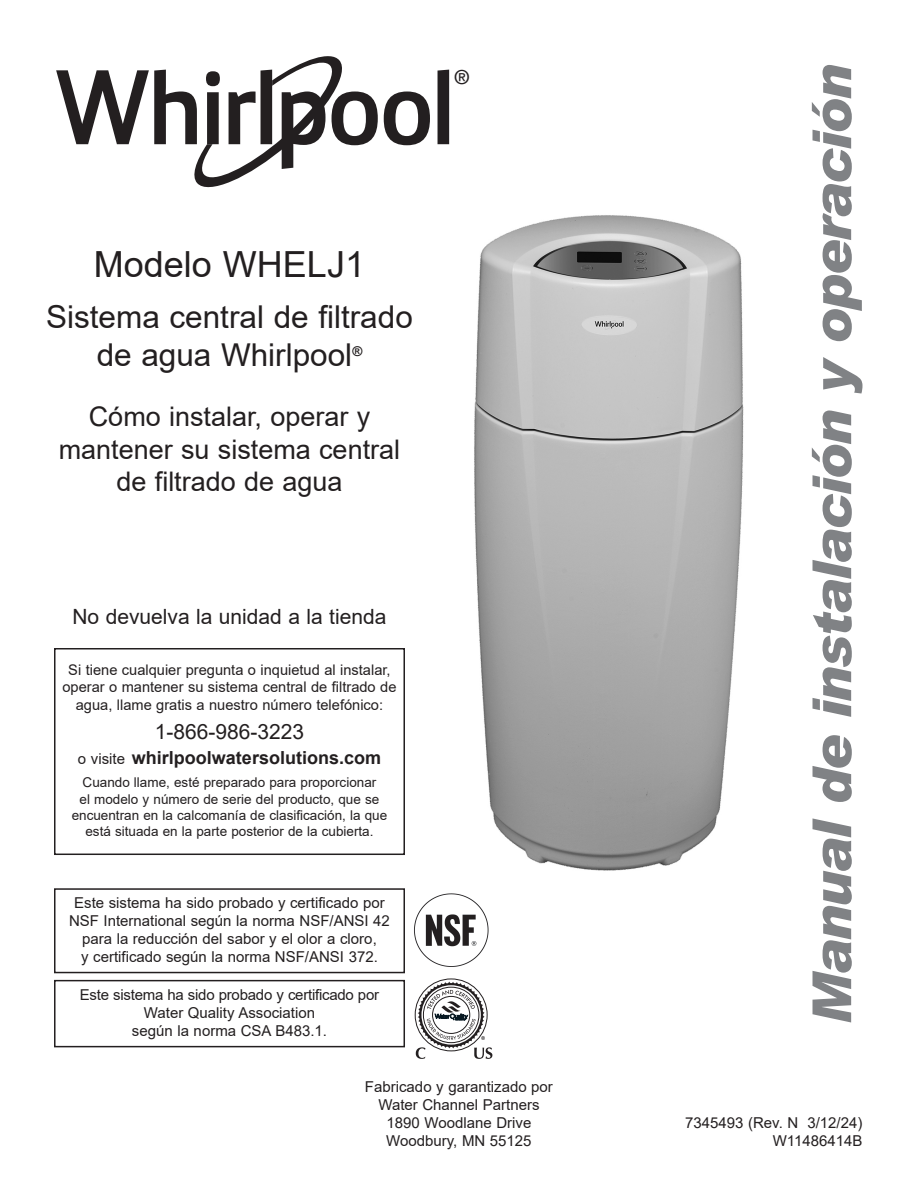
<style>
.page{position:relative;width:918px;height:1188px;background:#fff}
.page>*{position:absolute;margin:0;border:0;box-sizing:border-box;transform-origin:0 0}
.t1{font:italic 900 54px "Arial";letter-spacing:-.035em;color:#808285}
.t2{font:36px "Arial";color:#231f20}
.t3{font:31.5px/37.8px "Arial";color:#231f20;text-align:center}
.t4{font:27px/32.4px "Arial";color:#231f20;text-align:center}
.t5{font:21px "Arial";color:#231f20}
.t6{font:500 19.5px "Helvetica Neue";color:#231f20}
.t7{font:700 18px "Arial";color:#231f20}
.t8{font:15px/18px "Arial";color:#231f20;text-align:center}
.t9{font:14.7px/17.5px "Arial";color:#231f20;text-align:center}
.t10{font:13.5px/16.2px "Arial";color:#231f20;text-align:center}
.t11{font:700 13.5px "Arial";color:#231f20}
.s1{font-weight:400;font-size:15px}
</style>
<div class="page">
<div style="left:54px;top:980px;width:351px;height:67px;border:2px solid #231f20"></div>
<img style="left:414px;top:893px;width:74px;height:74px">
<div style="left:54px;top:648px;width:351px;height:207px;border:2px solid #231f20"></div>
<div style="left:54px;top:888px;width:351px;height:85px;border:2px solid #231f20"></div>
<svg style="left:416px;top:981px;width:76px;height:78px"></svg>
<svg style="left:384px;top:92px;width:46px;height:53px"></svg>
<svg style="left:438px;top:70px;width:11px;height:74px"></svg>
<svg style="left:56px;top:56px;width:322px;height:131px"></svg>
<img style="left:474px;top:215px;width:270px;height:656px">
<h3 class="t6" style="left:454px;top:70px;width:17px">®</h3>
<h2 class="t2" style="left:94px;top:245px;width:273px">Modelo WHELJ1</h2>
<h3 class="t3" style="left:46px;top:298px;width:368px">Sistema central de filtrado de agua Whirlpool</h3>
<p class="t11" style="left:352px;top:344px;width:11px">®</p>
<h3 class="t4" style="left:59px;top:401px;width:343px">Cómo instalar, operar y mantener su sistema central de filtrado de agua</h3>
<h3 class="t5" style="left:72px;top:605px;width:316px">No devuelva la unidad a la tienda</h3>
<p class="t9" style="left:62px;top:661px;width:336px">Si tiene cualquier pregunta o inquietud al instalar, operar o mantener su sistema central de filtrado de agua, llame gratis a nuestro número telefónico:</p>
<h3 class="t5" style="left:155px;top:720px;width:151px">1-866-986-3223</h3>
<p class="t7" style="left:78px;top:747px;width:305px"><span class="s1">o visite</span> whirlpoolwatersolutions.com</p>
<p class="t10" style="left:72px;top:775px;width:317px">Cuando llame, esté preparado para proporcionar<br>el modelo y número de serie del producto, que se encuentran en la calcomanía de clasificación, la que está situada en la parte posterior de la cubierta.</p>
<p class="t8" style="left:69px;top:893px;width:322px">Este sistema ha sido probado y certificado por NSF International según la norma NSF/ANSI 42 para la reducción del sabor y el olor a cloro,<br>y certificado según la norma NSF/ANSI 372.</p>
<p class="t8" style="left:80px;top:985px;width:301px">Este sistema ha sido probado y certificado por<br>Water Quality Association<br>según la norma CSA B483.1.</p>
<p class="t8" style="left:365px;top:1078px;width:190px">Fabricado y garantizado por<br>Water Channel Partners<br>1890 Woodlane Drive<br>Woodbury, MN 55125</p>
<h1 class="t1" style="left:792px;top:1025px;width:962px;rotate:-90deg">Manual de instalación y operación</h1>
<p class="t8" style="left:685px;top:1114px;width:179px;text-align:right">7345493 (Rev. N 3/12/24)<br>W11486414B</p>
</div>
